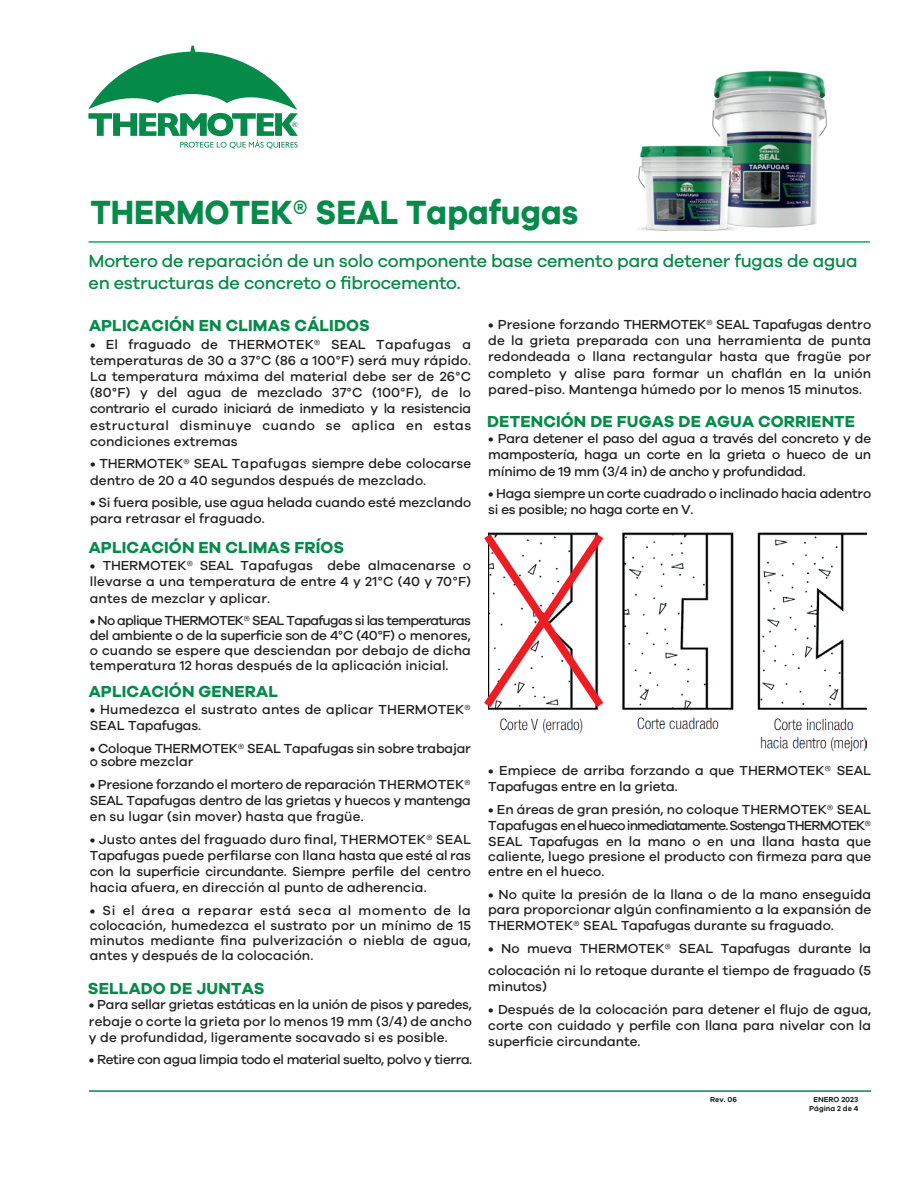
<style>
.page{position:relative;width:918px;height:1188px;background:#fff}
.page>*{position:absolute;margin:0;border:0;box-sizing:border-box;transform-origin:0 0}
.t1{font:700 34.65px "Galano Grotesque";color:#068a4a;scale:.93 1}
.t2{font:500 18px/21.6px "Galano Grotesque";letter-spacing:-.015em;color:#068a4a}
.t3{font:700 16.5px "Galano Grotesque";letter-spacing:.005em;color:#068a4a}
.t4{font:500 13.5px/16.2px "Galano Grotesque";color:#231f20;text-align:justify}
.t5{font:500 13.5px/16.2px "Galano Grotesque";letter-spacing:-.02em;color:#231f20}
.t6{font:500 13.5px "Galano Grotesque";letter-spacing:-.03em;color:#231f20}
.t7{font:600 7.5px "Galano Grotesque";color:#15181c}
</style>
<div class="page">
<hr style="left:89px;top:241px;width:781px;height:2px;background:#08ae5f">
<svg style="left:88px;top:46px;width:210px;height:103px"></svg>
<hr style="left:89px;top:1090px;width:782px;height:2px;background:#068a4a">
<img style="left:500px;top:532px;width:366px;height:220px">
<svg style="left:484px;top:532px;width:127px;height:183px"></svg>
<img style="left:712px;top:70px;width:115px;height:158px">
<img style="left:638px;top:144px;width:99px;height:87px">
<h1 class="t1" style="left:90px;top:191px;width:526px">THERMOTEK® SEAL Tapafugas</h1>
<h2 class="t2" style="left:89px;top:250px;width:771px">Mortero de reparación de un solo componente base cemento para detener fugas de agua en estructuras de concreto o fibrocemento.</h2>
<p class="t3" style="left:89px;top:316px;width:282px">APLICACIÓN EN CLIMAS CÁLIDOS</p>
<p class="t4" style="left:90px;top:336px;width:383px">• El fraguado de THERMOTEK® SEAL Tapafugas a temperaturas de 30 a 37°C (86 a 100°F) será muy rápido.<br>La temperatura máxima del material debe ser de 26°C (80°F) y del agua de mezclado 37°C (100°F), de lo contrario el curado iniciará de inmediato y la resistencia estructural disminuye cuando se aplica en estas condiciones extremas</p>
<p class="t4" style="left:90px;top:455px;width:383px">• THERMOTEK® SEAL Tapafugas siempre debe colocarse dentro de 20 a 40 segundos después de mezclado.</p>
<p class="t4" style="left:90px;top:494px;width:383px">• Si fuera posible, use agua helada cuando esté mezclando para retrasar el fraguado.</p>
<p class="t3" style="left:89px;top:537px;width:257px">APLICACIÓN EN CLIMAS FRÍOS</p>
<p class="t4" style="left:90px;top:557px;width:383px">• THERMOTEK® SEAL Tapafugas debe almacenarse o llevarse a una temperatura de entre 4 y 21°C (40 y 70°F) antes de mezclar y aplicar.</p>
<p class="t4" style="left:90px;top:613px;width:383px;line-height:15px">• No aplique THERMOTEK® SEAL Tapafugas si las temperaturas del ambiente o de la superficie son de 4°C (40°F) o menores, o cuando se espere que desciendan por debajo de dicha temperatura 12 horas después de la aplicación inicial.</p>
<p class="t3" style="left:89px;top:681px;width:191px">APLICACIÓN GENERAL</p>
<p class="t4" style="left:90px;top:701px;width:383px">• Humedezca el sustrato antes de aplicar THERMOTEK®<br>SEAL Tapafugas.</p>
<p class="t4" style="left:90px;top:741px;width:383px;line-height:13.5px">• Coloque THERMOTEK® SEAL Tapafugas sin sobre trabajar o sobre mezclar</p>
<p class="t4" style="left:90px;top:776px;width:383px">• Presione forzando el mortero de reparación THERMOTEK® SEAL Tapafugas dentro de las grietas y huecos y mantenga en su lugar (sin mover) hasta que fragüe.</p>
<p class="t4" style="left:90px;top:831px;width:383px">• Justo antes del fraguado duro final, THERMOTEK® SEAL Tapafugas puede perfilarse con llana hasta que esté al ras con la superficie circundante. Siempre perfile del centro hacia afuera, en dirección al punto de adherencia.</p>
<p class="t4" style="left:90px;top:903px;width:383px;line-height:15px">• Si el área a reparar está seca al momento de la colocación, humedezca el sustrato por un mínimo de 15 minutos mediante fina pulverización o niebla de agua, antes y después de la colocación.</p>
<p class="t4" style="left:488px;top:316px;width:384px">• Presione forzando THERMOTEK® SEAL Tapafugas dentro de la grieta preparada con una herramienta de punta redondeada o llana rectangular hasta que fragüe por completo y alise para formar un chaflán en la unión pared-piso. Mantenga húmedo por lo menos 15 minutos.</p>
<p class="t3" style="left:487px;top:412px;width:370px">DETENCIÓN DE FUGAS DE AGUA CORRIENTE</p>
<p class="t4" style="left:488px;top:430px;width:384px">• Para detener el paso del agua a través del concreto y de mampostería, haga un corte en la grieta o hueco de un mínimo de 19 mm (3/4 in) de ancho y profundidad.</p>
<p class="t5" style="left:488px;top:485px;width:384px">• Haga siempre un corte cuadrado o inclinado hacia adentro si es posible; no haga corte en V.</p>
<p class="t4" style="left:488px;top:762px;width:385px">• Empiece de arriba forzando a que THERMOTEK® SEAL<br>Tapafugas entre en la grieta.</p>
<p class="t4" style="left:488px;top:801px;width:385px;line-height:15.6px">• En áreas de gran presión, no coloque THERMOTEK® SEAL Tapafugas en el hueco inmediatamente. Sostenga THERMOTEK® SEAL Tapafugas en la mano o en una llana hasta que caliente, luego presione el producto con firmeza para que entre en el hueco.</p>
<p class="t4" style="left:488px;top:886px;width:384px;line-height:15.6px">• No quite la presión de la llana o de la mano enseguida para proporcionar algún confinamiento a la expansión de THERMOTEK® SEAL Tapafugas durante su fraguado.</p>
<p class="t4" style="left:488px;top:936px;width:385px;line-height:22.5px">• No mueva THERMOTEK® SEAL Tapafugas durante la colocación ni lo retoque durante el tiempo de fraguado (5</p>
<p class="t4" style="left:488px;top:978px;width:60px">minutos)</p>
<p class="t4" style="left:488px;top:1001px;width:385px">• Después de la colocación para detener el flujo de agua, corte con cuidado y perfile con llana para nivelar con la superficie circundante.</p>
<p class="t3" style="left:88px;top:978px;width:178px">SELLADO DE JUNTAS</p>
<p class="t4" style="left:89px;top:996px;width:385px">• Para sellar grietas estáticas en la unión de pisos y paredes, rebaje o corte la grieta por lo menos 19 mm (3/4) de ancho y de profundidad, ligeramente socavado si es posible.</p>
<p class="t6" style="left:89px;top:1052px;width:385px">• Retire con agua limpia todo el material suelto, polvo y tierra.</p>
<p class="t7" style="left:710px;top:1095px;width:28px">Rev. 06</p>
<p class="t7" style="left:813px;top:1095px;width:47px">ENERO 2023</p>
<p class="t7" style="left:809px;top:1104px;width:51px">Página 2 de 4</p>
</div>
